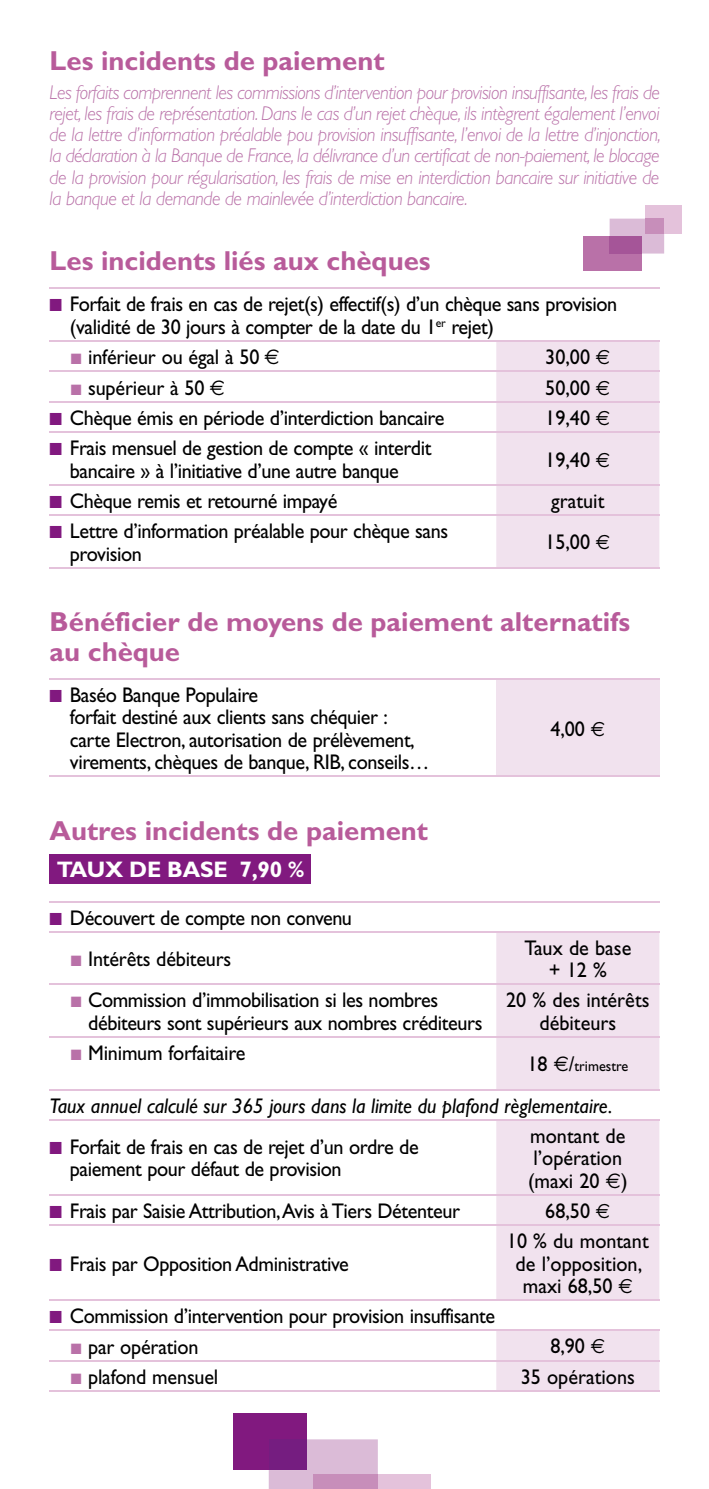
<style>
.page{position:relative;width:709px;height:1489px;background:#fff}
.page>*{position:absolute;margin:0;border:0;box-sizing:border-box;transform-origin:0 0}
.t1{font:700 27.5px/30px "Gill Sans";color:#b85b9a}
.t2{font:700 22.5px "Gill Sans";letter-spacing:-.01em;color:#fff}
.t3{font:21.25px/22.5px "Gill Sans";letter-spacing:-.02em;color:#000;scale:.95 1}
.t4{font:21.25px/22.5px "Gill Sans";color:#000;text-align:center;scale:.95 1}
.t5{font:italic 21.25px "Gill Sans";color:#000;scale:.95 1}
.t6{font:italic 300 20px/21.2px "Gill Sans";letter-spacing:-.02em;color:#b971a8;text-align:justify;scale:.95 1}
.t7{font:15px "Gill Sans";color:#000;scale:.95 1}
.s1{color:#81197f}
.s2{color:#b971a8}
.s3{font-family:"Euro Sans"}
.s4{font-family:"Euro Sans";font-size:20.5px}
.s5{font-size:21.25px}
.s6{font-family:"Euro Sans";font-size:21.25px}
</style>
<div class="page">
<div style="left:496px;top:341px;width:163px;height:226px;background:#f1e2ee"></div>
<hr style="left:50px;top:370px;width:446px;height:2px;background:#e4c2db">
<hr style="left:496px;top:370px;width:163px;height:2px;background:#e4c2db">
<hr style="left:50px;top:401px;width:446px;height:1px;background:#e4c2db">
<hr style="left:496px;top:401px;width:163px;height:1px;background:#e4c2db">
<hr style="left:50px;top:432px;width:446px;height:1px;background:#e4c2db">
<hr style="left:496px;top:432px;width:163px;height:1px;background:#e4c2db">
<hr style="left:50px;top:484px;width:446px;height:1px;background:#e4c2db">
<hr style="left:496px;top:484px;width:163px;height:1px;background:#e4c2db">
<hr style="left:50px;top:514px;width:446px;height:2px;background:#e4c2db">
<hr style="left:496px;top:514px;width:163px;height:2px;background:#e4c2db">
<hr style="left:50px;top:567px;width:446px;height:1px;background:#e4c2db">
<hr style="left:496px;top:567px;width:163px;height:1px;background:#e4c2db">
<hr style="left:50px;top:287px;width:446px;height:2px;background:#e4c2db">
<hr style="left:496px;top:287px;width:163px;height:2px;background:#e4c2db">
<hr style="left:50px;top:340px;width:446px;height:1px;background:#e4c2db">
<hr style="left:496px;top:340px;width:163px;height:1px;background:#e4c2db">
<div style="left:496px;top:678px;width:163px;height:98px;background:#f1e2ee"></div>
<hr style="left:50px;top:678px;width:446px;height:1px;background:#e4c2db">
<hr style="left:496px;top:678px;width:163px;height:1px;background:#e4c2db">
<hr style="left:50px;top:775px;width:446px;height:2px;background:#e4c2db">
<hr style="left:496px;top:775px;width:163px;height:2px;background:#e4c2db">
<div style="left:50px;top:854px;width:261px;height:29px;background:#81197f"></div>
<svg style="left:496px;top:932px;width:163px;height:458px;background:#f2e4ef"></svg>
<hr style="left:50px;top:983px;width:446px;height:1px;background:#e4c2db">
<hr style="left:496px;top:983px;width:163px;height:1px;background:#e4c2db">
<hr style="left:50px;top:1036px;width:446px;height:1px;background:#e4c2db">
<hr style="left:496px;top:1036px;width:163px;height:1px;background:#e4c2db">
<hr style="left:50px;top:1194px;width:446px;height:1px;background:#e4c2db">
<hr style="left:496px;top:1194px;width:163px;height:1px;background:#e4c2db">
<hr style="left:50px;top:1224px;width:446px;height:1px;background:#e4c2db">
<hr style="left:496px;top:1224px;width:163px;height:1px;background:#e4c2db">
<hr style="left:50px;top:1359px;width:446px;height:2px;background:#e4c2db">
<hr style="left:496px;top:1359px;width:163px;height:2px;background:#e4c2db">
<hr style="left:496px;top:1390px;width:163px;height:1px;background:#e4c2db">
<hr style="left:50px;top:1390px;width:446px;height:1px;background:#e4c2db">
<hr style="left:50px;top:1299px;width:446px;height:1px;background:#e4c2db">
<hr style="left:496px;top:1299px;width:163px;height:1px;background:#e4c2db">
<hr style="left:50px;top:1329px;width:446px;height:1px;background:#e4c2db">
<hr style="left:496px;top:1329px;width:163px;height:1px;background:#e4c2db">
<hr style="left:50px;top:900px;width:446px;height:2px;background:#e4c2db">
<hr style="left:496px;top:900px;width:163px;height:2px;background:#e4c2db">
<hr style="left:50px;top:930px;width:446px;height:2px;background:#e4c2db">
<hr style="left:496px;top:930px;width:163px;height:2px;background:#e4c2db">
<hr style="left:50px;top:1088px;width:446px;height:2px;background:#e4c2db">
<hr style="left:496px;top:1088px;width:163px;height:2px;background:#e4c2db">
<hr style="left:50px;top:1118px;width:446px;height:2px;background:#e4c2db">
<hr style="left:496px;top:1118px;width:163px;height:2px;background:#e4c2db">
<div style="left:233px;top:1413px;width:73px;height:56px;background:#81197f"></div>
<div style="left:313px;top:1473px;width:118px;height:15px;background:#e4c2db"></div>
<div style="left:269px;top:1439px;width:109px;height:49px;background:#dbbbd7"></div>
<div style="left:269px;top:1439px;width:37px;height:30px;background:#751d80"></div>
<div style="left:313px;top:1473px;width:65px;height:15px;background:#c78eba"></div>
<div style="left:645px;top:206px;width:37px;height:28px;background:#e4c2db"></div>
<div style="left:583px;top:236px;width:59px;height:35px;background:#b971a8"></div>
<svg style="left:609px;top:219px;width:55px;height:34px"></svg>
<div style="left:645px;top:219px;width:19px;height:15px;background:#c78eba"></div>
<div style="left:609px;top:236px;width:33px;height:17px;background:#a55598"></div>
<p class="t1" style="left:50px;top:46px;width:336px">Les incidents de paiement</p>
<p class="t6" style="left:50px;top:82px;width:645px">Les forfaits comprennent les commissions d’intervention pour provision insuffisante, les frais de rejet, les frais de représentation. Dans le cas d’un rejet chèque, ils intègrent également l’envoi de la lettre d’information préalable pou provision insuffisante, l’envoi de la lettre d’injonction, la déclaration à la Banque de France, la délivrance d’un certificat de non-paiement, le blocage de la provision pour régularisation, les frais de mise en interdiction bancaire sur initiative de la banque et la demande de mainlevée d’interdiction bancaire.</p>
<p class="t1" style="left:50px;top:246px;width:382px">Les incidents liés aux chèques</p>
<p class="t3" style="left:70px;top:293px;width:577px;text-indent:-20px"><span class="s1">■</span> Forfait de frais en cas de rejet(s) effectif(s) d’un chèque sans provision (validité de 30 jours à compter de la date du 1<sup>er</sup> rejet)</p>
<p class="t3" style="left:71px;top:346px;width:221px"><span class="s2">■</span> inférieur ou égal à 50 <span class="s3">€</span></p>
<p class="t3" style="left:545px;top:346px;width:70px">30,00 <span class="s4">€</span></p>
<p class="t3" style="left:71px;top:376px;width:163px"><span class="s2">■</span> supérieur à 50 <span class="s3">€</span></p>
<p class="t3" style="left:545px;top:376px;width:70px">50,00 <span class="s4">€</span></p>
<p class="t3" style="left:50px;top:407px;width:417px"><span class="s1">■</span> Chèque émis en période d’interdiction bancaire</p>
<p class="t3" style="left:545px;top:407px;width:70px">19,40 <span class="s4">€</span></p>
<p class="t3" style="left:50px;top:437px;width:403px;text-align:center"><span class="s1">■</span> Frais mensuel de gestion de compte « interdit bancaire » à l’initiative d’une autre banque</p>
<p class="t3" style="left:545px;top:448px;width:70px">19,40 <span class="s4">€</span></p>
<p class="t3" style="left:50px;top:490px;width:304px"><span class="s1">■</span> Chèque remis et retourné impayé</p>
<p class="t4" style="left:551px;top:490px;width:57px">gratuit</p>
<p class="t3" style="left:70px;top:520px;width:399px;text-indent:-20px"><span class="s1">■</span> Lettre d’information préalable pour chèque sans provision</p>
<p class="t3" style="left:545px;top:531px;width:70px">15,00 <span class="s4">€</span></p>
<p class="t1" style="left:50px;top:606px;width:582px">Bénéficier de moyens de paiement alternatifs au chèque</p>
<p class="t3" style="left:70px;top:683px;width:380px;text-indent:-20px"><span class="s1">■</span> Baséo Banque Populaire<br>forfait destiné aux clients sans chéquier : carte Electron, autorisation de prélèvement, virements, chèques de banque, RIB, conseils…</p>
<p class="t3" style="left:550px;top:717px;width:59px">4,00 <span class="s4">€</span></p>
<p class="t1" style="left:50px;top:815px;width:380px">Autres incidents de paiement</p>
<p class="t2" style="left:57px;top:855px;width:249px">TAUX DE BASE 7,90 %</p>
<p class="t3" style="left:50px;top:906px;width:320px"><span class="s1">■</span> Découvert de compte non convenu</p>
<p class="t3" style="left:71px;top:947px;width:170px"><span class="s2">■</span> Intérêts débiteurs</p>
<p class="t4" style="left:524px;top:936px;width:114px">Taux de base + 12 %</p>
<p class="t3" style="left:88px;top:988px;width:416px;text-indent:-17px"><span class="s2">■</span> Commission d’immobilisation si les nombres débiteurs sont supérieurs aux nombres créditeurs</p>
<p class="t4" style="left:506px;top:988px;width:152px">20 % des intérêts débiteurs</p>
<p class="t3" style="left:71px;top:1041px;width:185px"><span class="s2">■</span> Minimum forfaitaire</p>
<p class="t7" style="left:527px;top:1057px;width:108px"><span class="s5">18</span> <span class="s6">€</span><span class="s5">/</span>trimestre</p>
<p class="t5" style="left:50px;top:1093px;width:594px">Taux annuel calculé sur 365 jours dans la limite du plafond règlementaire.</p>
<p class="t3" style="left:70px;top:1135px;width:369px;text-indent:-20px"><span class="s1">■</span> Forfait de frais en cas de rejet d’un ordre de paiement pour défaut de provision</p>
<p class="t4" style="left:528px;top:1124px;width:106px;text-align:left">montant de l’opération (maxi 20 <span class="s3">€</span>)</p>
<p class="t3" style="left:50px;top:1199px;width:433px"><span class="s1">■</span> Frais par Saisie Attribution, Avis à Tiers Détenteur</p>
<p class="t3" style="left:545px;top:1199px;width:70px">68,50 <span class="s4">€</span></p>
<p class="t3" style="left:50px;top:1252px;width:316px"><span class="s1">■</span> Frais par Opposition Administrative</p>
<p class="t4" style="left:507px;top:1229px;width:151px">10 % du montant de l’opposition, maxi 68,50 <span class="s4">€</span></p>
<p class="t3" style="left:50px;top:1304px;width:470px"><span class="s1">■</span> Commission d’intervention pour provision insuffisante</p>
<p class="t3" style="left:71px;top:1335px;width:136px"><span class="s2">■</span> par opération</p>
<p class="t3" style="left:550px;top:1334px;width:59px">8,90 <span class="s4">€</span></p>
<p class="t3" style="left:71px;top:1365px;width:157px"><span class="s2">■</span> plafond mensuel</p>
<p class="t4" style="left:521px;top:1365px;width:122px">35 opérations</p>
</div>
